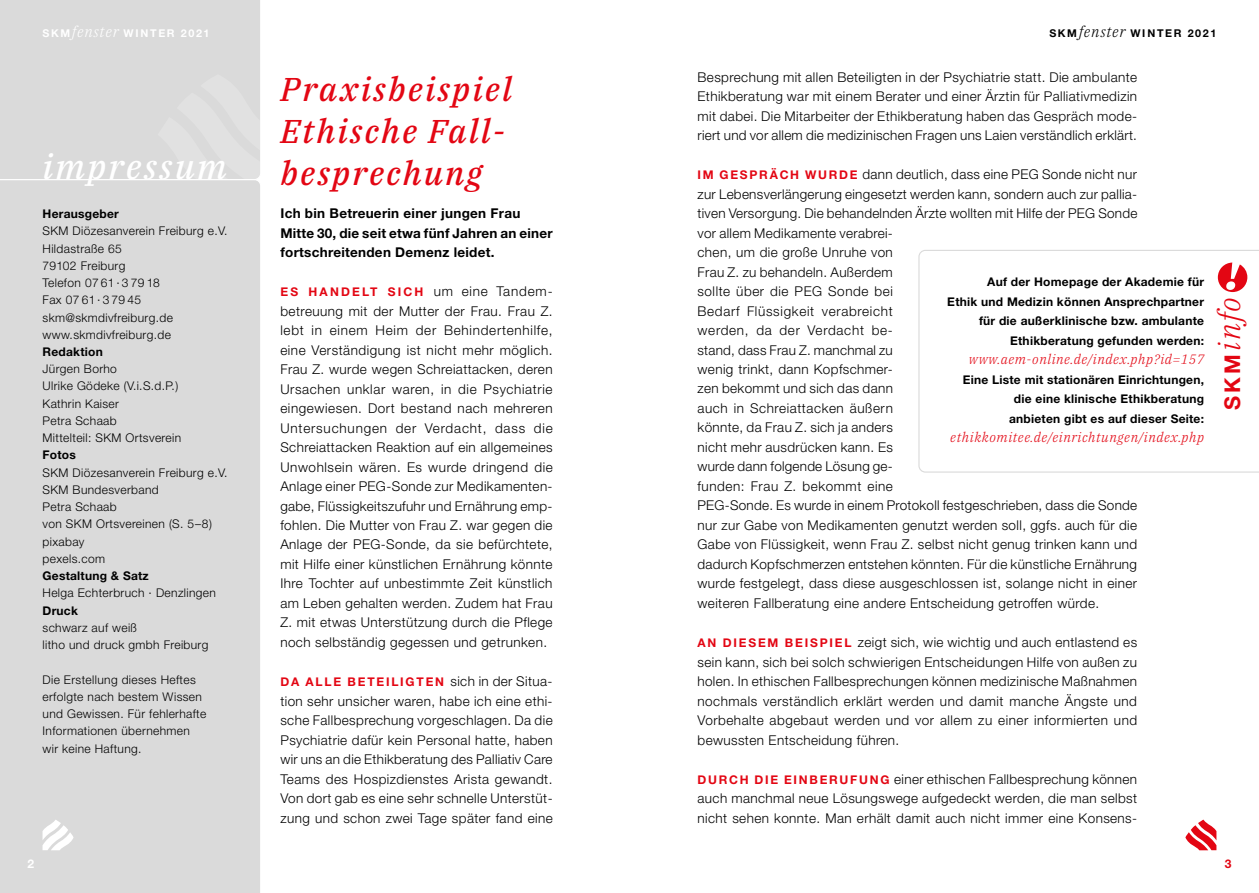
<style>
.page{position:relative;width:1259px;height:893px;background:#fff}
.page>*{position:absolute;margin:0;border:0;box-sizing:border-box;transform-origin:0 0}
.t1{font:italic 34.5px "IBM Plex Serif Text";letter-spacing:.06em;color:#fff}
.t2{font:italic 33px/42px "IBM Plex Serif Text";letter-spacing:.06em;color:#e30613}
.t3{font:italic 300 30.15px "IBM Plex Serif";color:#e30613}
.t4{font:300 13.5px/19.5px "Helvetica Neue";letter-spacing:.03em;color:#000;text-align:justify}
.t5{font:700 13.5px/19.5px "Helvetica Neue";letter-spacing:.02em;color:#000}
.t6{font:italic 300 13.5px "IBM Plex Serif";letter-spacing:.04em;color:#e30613}
.t7{font:300 12px/17.2px "Helvetica Neue";letter-spacing:.03em;color:#000}
.t8{font:700 12px/19.5px "Helvetica Neue";letter-spacing:.02em;color:#000;text-align:right}
.t9{font:700 12px "Helvetica Neue";letter-spacing:.15em;color:#e30613}
.t10{font:700 12px "Helvetica Neue";letter-spacing:.18em;color:#e30613}
.t11{font:700 12px "Helvetica Neue";color:#fff}
.t12{font:700 10.8px "Helvetica Neue";letter-spacing:.15em;color:#000}
.t13{font:700 10.8px "Helvetica Neue";letter-spacing:.15em;color:#fff}
.s1{font-family:"IBM Plex Serif";font-weight:300;font-style:italic;font-size:15px}
.s2{font-weight:300;font-size:13.5px;color:#000}
.s3{font-weight:700;font-size:12px;color:#e30613}
.s4{font-family:"Helvetica Neue";font-weight:700;font-style:normal;font-size:21.75px}
</style>
<div class="page">
<svg style="left:1185px;top:820px;width:31px;height:30px"></svg>
<div style="left:0;top:180px;width:260px;height:713px;background:#dadada"></div>
<svg style="left:43px;top:820px;width:31px;height:30px"></svg>
<div style="left:0;top:0;width:260px;height:179px;background:#dadada"></div>
<div style="left:158px;top:74px;width:102px;height:105px;background:#e1e1e1"></div>
<svg style="left:918px;top:250px;width:341px;height:223px"></svg>
<svg style="left:1217px;top:263px;width:30px;height:29px"></svg>
<p class="t13" style="left:43px;top:27px;width:169px">SKM<span class="s1">fenster</span> WINTER 2021</p>
<h1 class="t1" style="left:43px;top:140px;width:186px">impressum</h1>
<p class="t8" style="left:43px;top:204px;width:78px">Herausgeber</p>
<p class="t7" style="left:43px;top:222px;width:186px">SKM Diözesanverein Freiburg e.V.<br>Hildastraße 65<br>79102 Freiburg<br>Telefon 07 61 · 3 79 18<br>Fax 07 61 · 3 79 45 skm@skmdivfreiburg.de www.skmdivfreiburg.de</p>
<p class="t8" style="left:43px;top:342px;width:62px">Redaktion</p>
<p class="t7" style="left:43px;top:360px;width:140px">Jürgen Borho<br>Ulrike Gödeke (V.i.S.d.P.)<br>Kathrin Kaiser<br>Petra Schaab<br>Mittelteil: SKM Ortsverein</p>
<p class="t8" style="left:43px;top:445px;width:35px">Fotos</p>
<p class="t7" style="left:43px;top:464px;width:186px">SKM Diözesanverein Freiburg e.V.<br>SKM Bundesverband<br>Petra Schaab<br>von SKM Ortsvereinen (S. 5–8) pixabay<br>pexels.com</p>
<p class="t8" style="left:43px;top:566px;width:108px">Gestaltung &amp; Satz</p>
<p class="t7" style="left:43px;top:584px;width:175px">Helga Echterbruch · Denzlingen</p>
<p class="t8" style="left:43px;top:600px;width:37px">Druck</p>
<p class="t7" style="left:43px;top:619px;width:167px">schwarz auf weiß<br>litho und druck gmbh Freiburg</p>
<p class="t7" style="left:43px;top:670px;width:165px">Die Erstellung dieses Heftes erfolgte nach bestem Wissen und Gewissen. Für fehlerhafte<br>Informationen übernehmen wir keine Haftung.</p>
<p class="t11" style="left:27px;top:857px;width:8px">2</p>
<h2 class="t2" style="left:280px;top:66px;width:233px">Praxisbeispiel<br>Ethische Fall&shy;besprechung</h2>
<p class="t5" style="left:280px;top:203px;width:274px">Ich bin Betreuerin einer jungen Frau<br>Mitte 30, die seit etwa fünf Jahren an einer fortschreitenden Demenz leidet.</p>
<p class="t10" style="left:280px;top:284px;width:274px">ES HANDELT SICH <span class="s2">um eine Tandem-</span></p>
<p class="t4" style="left:280px;top:301px;width:274px">betreuung mit der Mutter der Frau. Frau Z. lebt in einem Heim der Behindertenhilfe, eine Verständigung ist nicht mehr möglich.<br>Frau Z. wurde wegen Schreiattacken, deren Ursachen unklar waren, in die Psychiatrie eingewiesen. Dort bestand nach mehreren Untersuchungen der Verdacht, dass die Schreiattacken Reaktion auf ein allgemeines Unwohlsein wären. Es wurde dringend die Anlage einer PEG-Sonde zur Medikamenten&shy;gabe, Flüssigkeitszufuhr und Ernährung emp&shy;fohlen. Die Mutter von Frau Z. war gegen die Anlage der PEG-Sonde, da sie befürchtete, mit Hilfe einer künstlichen Ernährung könnte Ihre Tochter auf unbestimmte Zeit künstlich am Leben gehalten werden. Zudem hat Frau Z. mit etwas Unterstützung durch die Pflege noch selbständig gegessen und getrunken.</p>
<p class="t9" style="left:280px;top:674px;width:274px">DA ALLE BETEILIGTEN <span class="s2">sich in der Situa-</span></p>
<p class="t4" style="left:280px;top:691px;width:274px">tion sehr unsicher waren, habe ich eine ethi&shy;sche Fallbesprechung vorgeschlagen. Da die Psychiatrie dafür kein Personal hatte, haben wir uns an die Ethikberatung des Palliativ Care Teams des Hospizdienstes Arista gewandt.<br>Von dort gab es eine sehr schnelle Unterstüt&shy;zung und schon zwei Tage später fand eine</p>
<p class="t12" style="left:1049px;top:27px;width:169px">SKM<span class="s1">fenster</span> WINTER 2021</p>
<p class="t4" style="left:697px;top:67px;width:441px">Besprechung mit allen Beteiligten in der Psychiatrie statt. Die ambulante Ethikberatung war mit einem Berater und einer Ärztin für Palliativmedizin mit dabei. Die Mitarbeiter der Ethikberatung haben das Gespräch mode&shy;riert und vor allem die medizinischen Fragen uns Laien verständlich erklärt.</p>
<p class="t4" style="left:697px;top:164px;width:441px;text-align:left"><span class="s3">IM GESPRÄCH WURDE</span> dann deutlich, dass eine PEG Sonde nicht nur zur Lebensverlängerung eingesetzt werden kann, sondern auch zur pallia&shy;tiven Versorgung. Die behandelnden Ärzte wollten mit Hilfe der PEG Sonde vor allem Medikamente verabrei-<br>chen, um die große Unruhe von<br>Frau Z. zu behandeln. Außerdem<br>sollte über die PEG Sonde bei<br>Bedarf Flüssigkeit verabreicht<br>werden, da der Verdacht be-<br>stand, dass Frau Z. manchmal zu<br>wenig trinkt, dann Kopfschmer-<br>zen bekommt und sich das dann<br>auch in Schreiattacken äußern<br>könnte, da Frau Z. sich ja anders<br>nicht mehr ausdrücken kann. Es<br>wurde dann folgende Lösung ge-<br>funden: Frau Z. bekommt eine<br>PEG-Sonde. Es wurde in einem Protokoll festgeschrieben, dass die Sonde nur zur Gabe von Medikamenten genutzt werden soll, ggfs. auch für die Gabe von Flüssigkeit, wenn Frau Z. selbst nicht genug trinken kann und dadurch Kopfschmerzen entstehen könnten. Für die künstliche Ernährung wurde festgelegt, dass diese ausgeschlossen ist, solange nicht in einer weiteren Fallberatung eine andere Entscheidung getroffen würde.</p>
<p class="t4" style="left:697px;top:632px;width:441px"><span class="s3">AN DIESEM BEISPIEL</span> zeigt sich, wie wichtig und auch entlastend es sein kann, sich bei solch schwierigen Entscheidungen Hilfe von außen zu holen. In ethischen Fallbesprechungen können medizinische Maßnahmen nochmals verständlich erklärt werden und damit manche Ängste und Vorbehalte abgebaut werden und vor allem zu einer informierten und bewussten Entscheidung führen.</p>
<p class="t4" style="left:697px;top:769px;width:441px"><span class="s3">DURCH DIE EINBERUFUNG</span> einer ethischen Fallbesprechung können auch manchmal neue Lösungswege aufgedeckt werden, die man selbst nicht sehen konnte. Man erhält damit auch nicht immer eine Konsens-</p>
<p class="t8" style="left:947px;top:272px;width:258px">Auf der Homepage der Akademie für<br>Ethik und Medizin können Ansprechpartner für die außerklinische bzw. ambulante Ethikberatung gefunden werden:</p>
<p class="t6" style="left:969px;top:349px;width:237px">www.aem-online.de/index.php?id=157</p>
<p class="t8" style="left:962px;top:369px;width:243px">Eine Liste mit stationären Einrichtungen, die eine klinische Ethikberatung anbieten gibt es auf dieser Seite:</p>
<p class="t6" style="left:950px;top:427px;width:255px">ethikkomitee.de/einrichtungen/index.php</p>
<h3 class="t3" style="left:1206px;top:410px;width:115px;rotate:-90deg"><span class="s4">SKM</span>info</h3>
<p class="t9" style="left:1225px;top:857px;width:8px">3</p>
</div>
